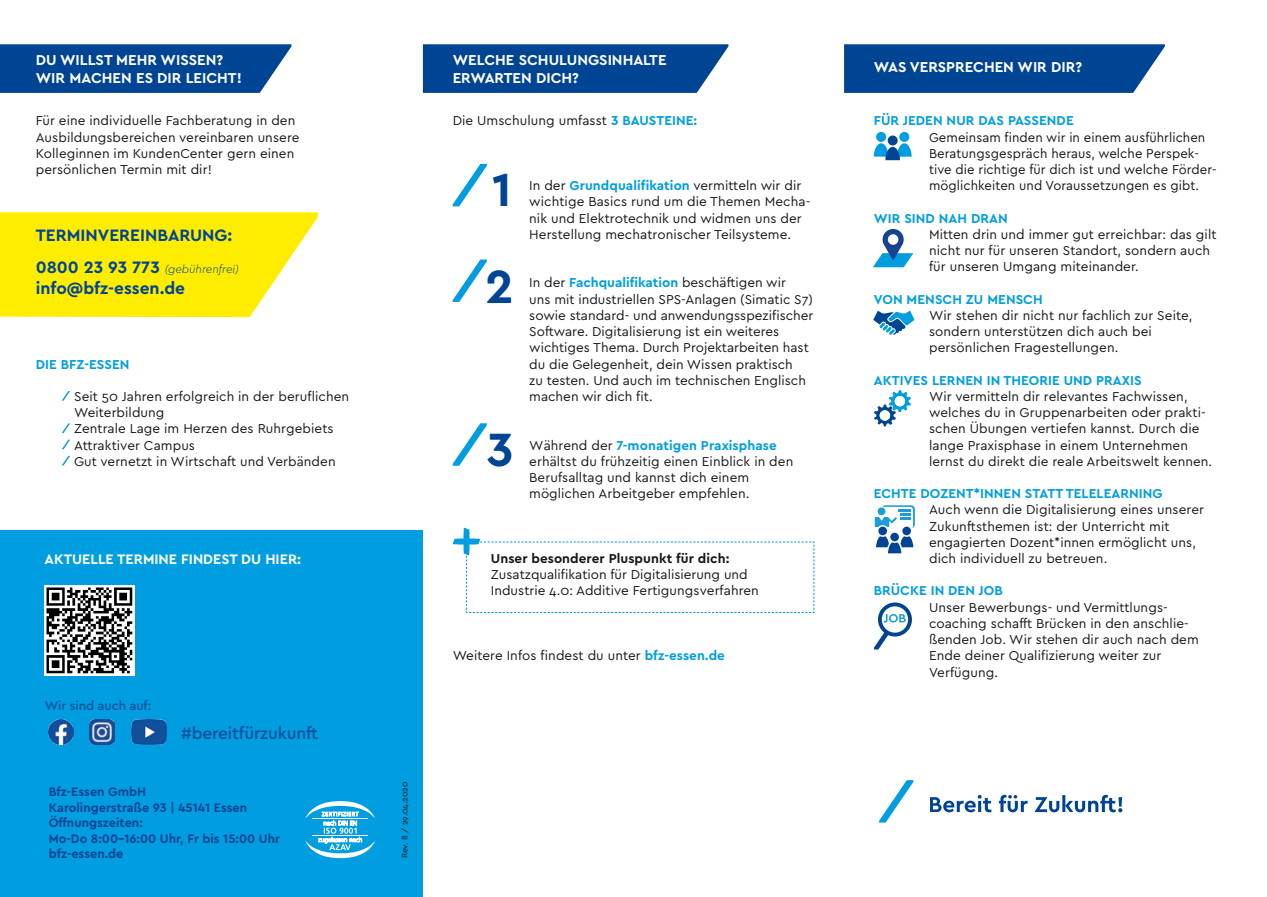
<style>
.page{position:relative;width:1267px;height:897px;background:#fff}
.page>*{position:absolute;margin:0;border:0;box-sizing:border-box;transform-origin:0 0}
.t1{font:700 48.9px "Cera Pro";color:#004494}
.t2{font:700 17.25px "Cera Pro";color:#004494}
.Bodytype_kleiner_Ein{font:500 17.25px "Cera Pro";letter-spacing:-.01em;color:#00519e}
.t3{font:700 15px "Cera Pro";color:#fff}
.t4{font:700 14.4px "Cera Pro";color:#fff}
.Bodytype_9p{font:13.5px/16.2px "Cera Pro";letter-spacing:.005em;color:#1a171c}
.Bodytype_9p-2{font:700 13.5px "Cera Pro";letter-spacing:.005em;color:#009ee0}
.Bodytype_9p-3{font:700 13.5px "Cera Pro";letter-spacing:.005em;color:#1a171c}
.t5{font:700 12.9px/15.6px "Cera Pro";color:#004494}
.Bodytype_kleiner_Ein-2{font:500 12.9px "Cera Pro";letter-spacing:-.01em;color:#00519e}
.t6{font:italic 300 11.55px "Cera Pro";color:#004494}
.t7{font:8.4px "Cera Pro";color:#1a171c}
.s1{font-weight:700;font-style:normal;font-size:17.25px}
.s2{font-weight:700;color:#009ee0}
</style>
<div class="page">
<svg style="left:0;top:212px;width:318px;height:105px;background:#ffee1b"></svg>
<div style="left:0;top:530px;width:423px;height:366px;background:#009ee0"></div>
<img style="left:131px;top:719px;width:35px;height:25px">
<img style="left:90px;top:719px;width:25px;height:25px">
<img style="left:45px;top:585px;width:90px;height:90px">
<svg style="left:305px;top:801px;width:70px;height:57px"></svg>
<img style="left:49px;top:719px;width:25px;height:25px">
<svg style="left:0;top:44px;width:291px;height:49px;background:#0d4e99"></svg>
<svg style="left:62px;top:391px;width:8px;height:9px"></svg>
<svg style="left:62px;top:423px;width:8px;height:10px"></svg>
<svg style="left:62px;top:439px;width:8px;height:10px"></svg>
<svg style="left:62px;top:456px;width:8px;height:9px"></svg>
<svg style="left:844px;top:44px;width:320px;height:49px;background:#0d4d99"></svg>
<div style="left:876px;top:132px;width:10px;height:10px;background:#009ee0;border-radius:50%"></div>
<div style="left:899px;top:132px;width:10px;height:10px;background:#009ee0;border-radius:50%"></div>
<svg style="left:873px;top:143px;width:38px;height:17px"></svg>
<div style="left:887px;top:135px;width:10px;height:10px;background:#004494;border-radius:50%"></div>
<div style="left:881px;top:505px;width:33px;height:23px;border:1px solid #1c9ed5;border-radius:3px"></div>
<div style="left:879px;top:507px;width:34px;height:22px;background:#fff;border-radius:3px"></div>
<svg style="left:874px;top:509px;width:41px;height:45px"></svg>
<div style="left:877px;top:507px;width:8px;height:8px;background:#1c9ed5;border-radius:50%"></div>
<div style="left:876px;top:506px;width:10px;height:10px;border:1px solid #fff;border-radius:50%"></div>
<div style="left:877px;top:526px;width:10px;height:10px;background:#004494;border-radius:50%"></div>
<div style="left:876px;top:525px;width:12px;height:11px;border:2px solid #fff;border-radius:50%"></div>
<svg style="left:873px;top:310px;width:41px;height:25px"></svg>
<svg style="left:874px;top:602px;width:37px;height:47px"></svg>
<svg style="left:874px;top:390px;width:36px;height:36px"></svg>
<div style="left:879px;top:410px;width:11px;height:10px;background:#fff;border-radius:50%"></div>
<div style="left:894px;top:396px;width:11px;height:10px;background:#fff;border-radius:50%"></div>
<svg style="left:873px;top:229px;width:40px;height:38px"></svg>
<svg style="left:930px;top:794px;width:192px;height:18px"></svg>
<svg style="left:879px;top:780px;width:34px;height:42px"></svg>
<svg style="left:423px;top:44px;width:305px;height:49px;background:#0e4e99"></svg>
<svg style="left:452px;top:164px;width:35px;height:42px"></svg>
<svg style="left:452px;top:259px;width:35px;height:43px"></svg>
<svg style="left:452px;top:423px;width:35px;height:42px"></svg>
<svg style="left:452px;top:527px;width:362px;height:86px"></svg>
<p class="t3" style="left:36px;top:50px;width:189px">DU WILLST MEHR WISSEN?</p>
<p class="t3" style="left:36px;top:68px;width:208px">WIR MACHEN ES DIR LEICHT!</p>
<p class="Bodytype_9p" style="left:36px;top:112px;width:265px">Für eine individuelle Fachberatung in den Ausbildungsbereichen vereinbaren unsere Kolleginnen im KundenCenter gern einen persönlichen Termin mit dir!</p>
<p class="t2" style="left:36px;top:224px;width:198px">TERMINVEREINBARUNG:</p>
<p class="t6" style="left:36px;top:262px;width:205px"><span class="s1">0800 23 93 773</span> (gebührenfrei)</p>
<p class="t2" style="left:36px;top:277px;width:151px">info@bfz-essen.de</p>
<p class="Bodytype_9p-2" style="left:36px;top:355px;width:95px">DIE BFZ-ESSEN</p>
<p class="Bodytype_9p" style="left:74px;top:387px;width:276px">Seit 50 Jahren erfolgreich in der beruflichen<br>Weiterbildung</p>
<p class="Bodytype_9p" style="left:74px;top:420px;width:261px">Zentrale Lage im Herzen des Ruhrgebiets</p>
<p class="Bodytype_9p" style="left:74px;top:436px;width:123px">Attraktiver Campus</p>
<p class="Bodytype_9p" style="left:74px;top:452px;width:263px">Gut vernetzt in Wirtschaft und Verbänden</p>
<p class="t4" style="left:45px;top:549px;width:258px">AKTUELLE TERMINE FINDEST DU HIER:</p>
<p class="Bodytype_kleiner_Ein-2" style="left:45px;top:696px;width:108px">Wir sind auch auf:</p>
<p class="Bodytype_kleiner_Ein" style="left:181px;top:721px;width:138px">#bereitfürzukunft</p>
<p class="t5" style="left:49px;top:783px;width:200px">Bfz-Essen GmbH<br>Karolingerstraße 93 | 45141 Essen</p>
<p class="t5" style="left:49px;top:814px;width:233px">Öffnungszeiten:<br>Mo-Do 8:00-16:00 Uhr, Fr bis 15:00 Uhr</p>
<p class="t5" style="left:49px;top:845px;width:76px">bfz-essen.de</p>
<p class="t3" style="left:452px;top:50px;width:215px">WELCHE SCHULUNGSINHALTE</p>
<p class="t3" style="left:452px;top:68px;width:128px">ERWARTEN DICH?</p>
<p class="Bodytype_9p" style="left:452px;top:112px;width:246px">Die Umschulung umfasst <span class="s2">3 BAUSTEINE:</span></p>
<p class="t1" style="left:492px;top:157px;width:21px">1</p>
<p class="t1" style="left:485px;top:254px;width:30px">2</p>
<p class="t1" style="left:487px;top:417px;width:28px">3</p>
<p class="Bodytype_9p" style="left:529px;top:177px;width:282px">In der <span class="s2">Grundqualifikation</span> vermitteln wir dir wichtige Basics rund um die Themen Mecha&shy;nik und Elektrotechnik und widmen uns der Herstellung mechatronischer Teilsysteme.</p>
<p class="Bodytype_9p" style="left:529px;top:274px;width:286px">In der <span class="s2">Fachqualifikation</span> beschäftigen wir<br>uns mit industriellen SPS-Anlagen (Simatic S7) sowie standard- und anwendungsspezifischer Software. Digitalisierung ist ein weiteres wichtiges Thema. Durch Projektarbeiten hast du die Gelegenheit, dein Wissen praktisch<br>zu testen. Und auch im technischen Englisch machen wir dich fit.</p>
<p class="Bodytype_9p" style="left:529px;top:436px;width:265px">Während der <span class="s2">7-monatigen Praxisphase </span>erhältst du frühzeitig einen Einblick in den Berufsalltag und kannst dich einem möglichen Arbeitgeber empfehlen.</p>
<p class="Bodytype_9p-3" style="left:491px;top:549px;width:240px">Unser besonderer Pluspunkt für dich:</p>
<p class="Bodytype_9p" style="left:491px;top:566px;width:269px">Zusatzqualifikation für Digitalisierung und<br>Industrie 4.0: Additive Fertigungsverfahren</p>
<p class="Bodytype_9p" style="left:452px;top:647px;width:274px">Weitere Infos findest du unter <span class="s2">bfz-essen.de</span></p>
<p class="t7" style="left:399px;top:858px;width:78px;rotate:-90deg">Rev. 8 / 29.04.2020</p>
<p class="t4" style="left:865px;top:51px;width:176px">WIE SIND DIE ZEITLICHEN</p>
<p class="t3" style="left:873px;top:57px;width:210px">WAS VERSPRECHEN WIR DIR?</p>
<p class="Bodytype_9p-2" style="left:873px;top:112px;width:201px">FÜR JEDEN NUR DAS PASSENDE</p>
<p class="Bodytype_9p" style="left:929px;top:128px;width:289px">Gemeinsam finden wir in einem ausführlichen Beratungsgespräch heraus, welche Perspek&shy;tive die richtige für dich ist und welche Förder&shy;möglichkeiten und Voraussetzungen es gibt.</p>
<p class="Bodytype_9p-2" style="left:873px;top:209px;width:135px">WIR SIND NAH DRAN</p>
<p class="Bodytype_9p" style="left:929px;top:225px;width:289px">Mitten drin und immer gut erreichbar: das gilt nicht nur für unseren Standort, sondern auch für unseren Umgang miteinander.</p>
<p class="Bodytype_9p-2" style="left:873px;top:290px;width:170px">VON MENSCH ZU MENSCH</p>
<p class="Bodytype_9p" style="left:929px;top:306px;width:265px">Wir stehen dir nicht nur fachlich zur Seite, sondern unterstützen dich auch bei persönlichen Fragestellungen.</p>
<p class="Bodytype_9p-2" style="left:873px;top:371px;width:269px">AKTIVES LERNEN IN THEORIE UND PRAXIS</p>
<p class="Bodytype_9p" style="left:929px;top:387px;width:285px">Wir vermitteln dir relevantes Fachwissen, welches du in Gruppenarbeiten oder prakti&shy;schen Übungen vertiefen kannst. Durch die lange Praxisphase in einem Unternehmen lernst du direkt die reale Arbeitswelt kennen.</p>
<p class="Bodytype_9p-2" style="left:873px;top:484px;width:290px">ECHTE DOZENT*INNEN STATT TELELEARNING</p>
<p class="Bodytype_9p" style="left:929px;top:501px;width:276px">Auch wenn die Digitalisierung eines unserer Zukunftsthemen ist: der Unterricht mit engagierten Dozent*innen ermöglicht uns, dich individuell zu betreuen.</p>
<p class="Bodytype_9p-2" style="left:873px;top:582px;width:131px">BRÜCKE IN DEN JOB</p>
<p class="Bodytype_9p" style="left:929px;top:598px;width:271px">Unser Bewerbungs- und Vermittlungs&shy;coaching schafft Brücken in den anschlie&shy;ßenden Job. Wir stehen dir auch nach dem Ende deiner Qualifizierung weiter zur Verfügung.</p>
</div>
